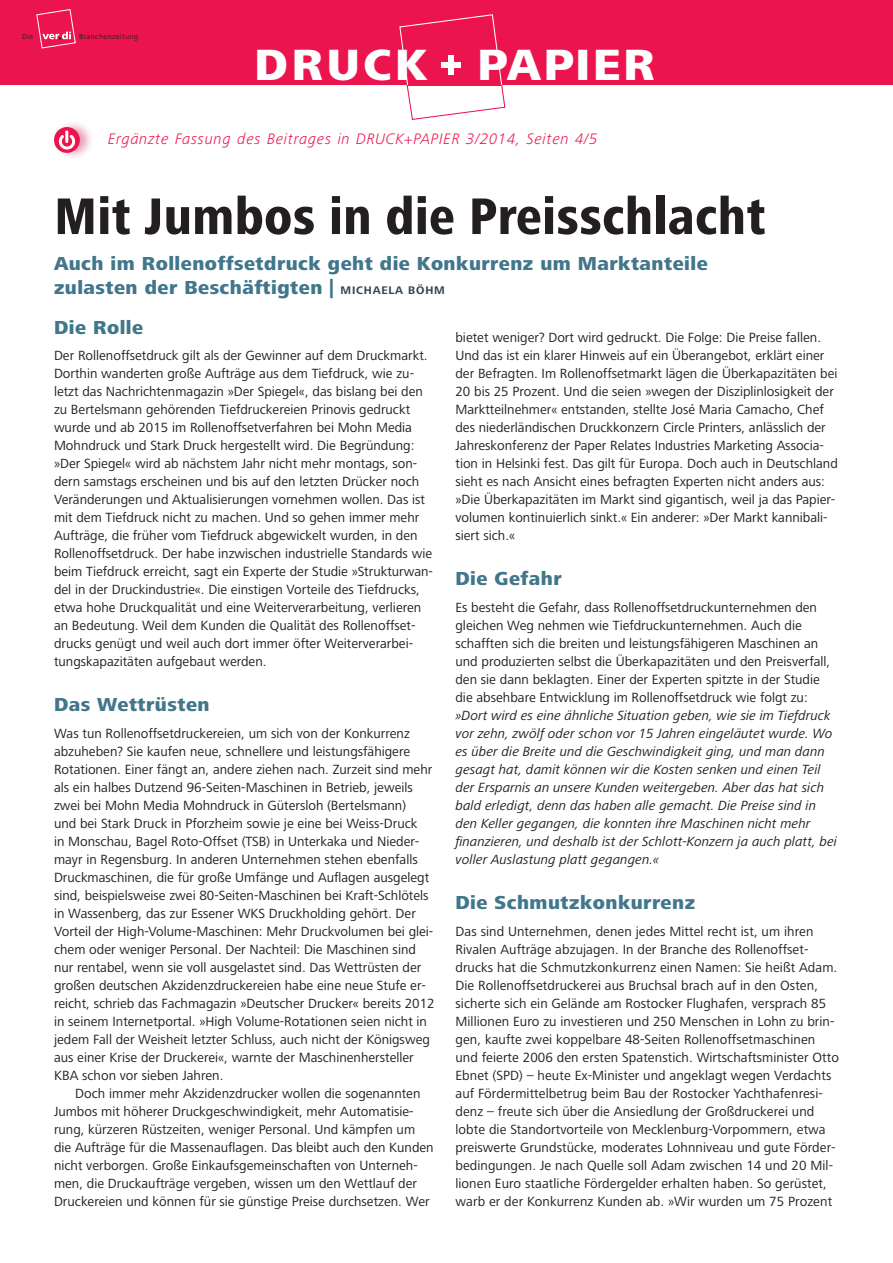
<style>
.page{position:relative;width:893px;height:1263px;background:#fff}
.page>*{position:absolute;margin:0;border:0;box-sizing:border-box;transform-origin:0 0}
._01_Head_3{font:800 condensed 53.25px "Frutiger Next LT";letter-spacing:.005em;color:#231f20}
.t1{font:800 45.3px "Frutiger Next LT";letter-spacing:.06em;color:#fff}
._01_Subheadline{font:800 19.5px/24px "Frutiger Next LT";letter-spacing:.025em;color:#41768b}
._01_Meldungen_Head{font:italic 300 15.75px "Frutiger Next LT";letter-spacing:.04em;color:#ec144f}
._00_Fließtext{font:13.8px/18px "Frutiger Next LT";color:#231f20}
._00_Fließtext-2{font:italic 13.8px/18px "Frutiger Next LT";color:#231f20}
.t2{font:7.5px "Frutiger Next LT";letter-spacing:.06em;color:#231f20}
.s1{font-weight:700;font-size:11.4px;color:#354154}
.s2{font-style:normal}
</style>
<div class="page">
<div style="left:0;top:0;width:893px;height:85px;background:#ec144f"></div>
<svg style="left:36px;top:9px;width:40px;height:40px"></svg>
<svg style="left:399px;top:14px;width:107px;height:106px"></svg>
<div style="left:53px;top:119px;width:41px;height:42px;background:#c40941;opacity:.4"></div>
<svg style="left:54px;top:127px;width:26px;height:26px"></svg>
<img style="left:56px;top:129px;width:22px;height:22px">
<p class="t2" style="left:22px;top:32px;width:13px">Die</p>
<p class="t2" style="left:79px;top:32px;width:60px">Branchenzeitung</p>
<p class="t1" style="left:254px;top:39px;width:402px">DRUCK PAPIER</p>
<p class="_01_Meldungen_Head" style="left:108px;top:130px;width:491px">Ergänzte Fassung des Beitrages in DRUCK+PAPIER 3/2014, Seiten 4/5</p>
<p class="_01_Head_3" style="left:54px;top:186px;width:713px">Mit Jumbos in die Preisschlacht</p>
<p class="_01_Subheadline" style="left:54px;top:251px;width:655px">Auch im Rollenoffsetdruck geht die Konkurrenz um Marktanteile zulasten der Beschäftigten | <span class="s1">MICHAELA BÖHM</span></p>
<p class="_01_Subheadline" style="left:54px;top:315px;width:91px">Die Rolle</p>
<p class="_00_Fließtext" style="left:54px;top:346px;width:381px">Der Rollenoffsetdruck gilt als der Gewinner auf dem Druckmarkt.<br>Dorthin wanderten große Aufträge aus dem Tiefdruck, wie zu&shy;letzt das Nachrichtenmagazin »Der Spiegel«, das bislang bei den zu Bertelsmann gehörenden Tiefdruckereien Prinovis gedruckt wurde und ab 2015 im Rollenoffsetverfahren bei Mohn Media Mohndruck und Stark Druck hergestellt wird. Die Begründung: »Der Spiegel« wird ab nächstem Jahr nicht mehr montags, son&shy;dern samstags erscheinen und bis auf den letzten Drücker noch Veränderungen und Aktualisierungen vornehmen wollen. Das ist mit dem Tiefdruck nicht zu machen. Und so gehen immer mehr Aufträge, die früher vom Tiefdruck abgewickelt wurden, in den Rollenoffsetdruck. Der habe inzwischen industrielle Standards wie beim Tiefdruck erreicht, sagt ein Experte der Studie »Strukturwan&shy;del in der Druckindustrie«. Die einstigen Vorteile des Tiefdrucks, etwa hohe Druckqualität und eine Weiterverarbeitung, verlieren an Bedeutung. Weil dem Kunden die Qualität des Rollenoffset&shy;drucks genügt und weil auch dort immer öfter Weiterverarbei&shy;tungskapazitäten aufgebaut werden.</p>
<p class="_01_Subheadline" style="left:54px;top:692px;width:157px">Das Wettrüsten</p>
<p class="_00_Fließtext" style="left:54px;top:724px;width:382px">Was tun Rollenoffsetdruckereien, um sich von der Konkurrenz abzuheben? Sie kaufen neue, schnellere und leistungsfähigere Rotationen. Einer fängt an, andere ziehen nach. Zurzeit sind mehr als ein halbes Dutzend 96-Seiten-Maschinen in Betrieb, jeweils zwei bei Mohn Media Mohndruck in Gütersloh (Bertelsmann)<br>und bei Stark Druck in Pforzheim sowie je eine bei Weiss-Druck<br>in Monschau, Bagel Roto-Offset (TSB) in Unterkaka und Nieder&shy;mayr in Regensburg. In anderen Unternehmen stehen ebenfalls Druckmaschinen, die für große Umfänge und Auflagen ausgelegt sind, beispielsweise zwei 80-Seiten-Maschinen bei Kraft-Schlötels in Wassenberg, das zur Essener WKS Druckholding gehört. Der Vorteil der High-Volume-Maschinen: Mehr Druckvolumen bei glei&shy;chem oder weniger Personal. Der Nachteil: Die Maschinen sind nur rentabel, wenn sie voll ausgelastet sind. Das Wettrüsten der großen deutschen Akzidenzdruckereien habe eine neue Stufe er&shy;reicht, schrieb das Fachmagazin »Deutscher Drucker« bereits 2012 in seinem Internetportal. »High Volume-Rotationen seien nicht in jedem Fall der Weisheit letzter Schluss, auch nicht der Königsweg aus einer Krise der Druckerei«, warnte der Maschinenhersteller KBA schon vor sieben Jahren.</p>
<p class="_00_Fließtext" style="left:54px;top:1084px;width:381px;text-indent:21px">Doch immer mehr Akzidenzdrucker wollen die sogenannten Jumbos mit höherer Druckgeschwindigkeit, mehr Automatisie&shy;rung, kürzeren Rüstzeiten, weniger Personal. Und kämpfen um die Aufträge für die Massenauflagen. Das bleibt auch den Kunden nicht verborgen. Große Einkaufsgemeinschaften von Unterneh&shy;men, die Druckaufträge vergeben, wissen um den Wettlauf der Druckereien und können für sie günstige Preise durchsetzen. Wer</p>
<p class="_00_Fließtext" style="left:455px;top:328px;width:384px">bietet weniger? Dort wird gedruckt. Die Folge: Die Preise fallen.<br>Und das ist ein klarer Hinweis auf ein Überangebot, erklärt einer der Befragten. Im Rollenoffsetmarkt lägen die Überkapazitäten bei 20 bis 25 Prozent. Und die seien »wegen der Disziplinlosigkeit der Marktteilnehmer« entstanden, stellte José Maria Camacho, Chef des niederländischen Druckkonzern Circle Printers, anlässlich der Jahreskonferenz der Paper Relates Industries Marketing Associa&shy;tion in Helsinki fest. Das gilt für Europa. Doch auch in Deutschland sieht es nach Ansicht eines befragten Experten nicht anders aus: »Die Überkapazitäten im Markt sind gigantisch, weil ja das Papier&shy;volumen kontinuierlich sinkt.« Ein anderer: »Der Markt kannibali&shy;siert sich.«</p>
<p class="_01_Subheadline" style="left:455px;top:566px;width:108px">Die Gefahr</p>
<p class="_00_Fließtext-2" style="left:455px;top:598px;width:383px"><span class="s2">Es besteht die Gefahr, dass Rollenoffsetdruckunternehmen den gleichen Weg nehmen wie Tiefdruckunternehmen. Auch die schafften sich die breiten und leistungsfähigeren Maschinen an und produzierten selbst die Überkapazitäten und den Preisverfall, den sie dann beklagten. Einer der Experten spitzte in der Studie die absehbare Entwicklung im Rollenoffsetdruck wie folgt zu: </span>»Dort wird es eine ähnliche Situation geben, wie sie im Tiefdruck vor zehn, zwölf oder schon vor 15 Jahren eingeläutet wurde. Wo es über die Breite und die Geschwindigkeit ging, und man dann gesagt hat, damit können wir die Kosten senken und einen Teil der Ersparnis an unsere Kunden weitergeben. Aber das hat sich bald erledigt, denn das haben alle gemacht. Die Preise sind in den Keller gegangen, die konnten ihre Maschinen nicht mehr finanzieren, und deshalb ist der Schlott-Konzern ja auch platt, bei voller Auslastung platt gegangen.«</p>
<p class="_01_Subheadline" style="left:455px;top:890px;width:241px">Die Schmutzkonkurrenz</p>
<p class="_00_Fließtext" style="left:455px;top:922px;width:385px">Das sind Unternehmen, denen jedes Mittel recht ist, um ihren Rivalen Aufträge abzujagen. In der Branche des Rollenoffset&shy;drucks hat die Schmutzkonkurrenz einen Namen: Sie heißt Adam.<br>Die Rollenoffsetdruckerei aus Bruchsal brach auf in den Osten, sicherte sich ein Gelände am Rostocker Flughafen, versprach 85<br>Millionen Euro zu investieren und 250 Menschen in Lohn zu brin&shy;gen, kaufte zwei koppelbare 48-Seiten Rollenoffsetmaschinen und feierte 2006 den ersten Spatenstich. Wirtschaftsminister Otto Ebnet (SPD) – heute Ex-Minister und angeklagt wegen Verdachts auf Fördermittelbetrug beim Bau der Rostocker Yachthafenresi&shy;denz – freute sich über die Ansiedlung der Großdruckerei und lobte die Standortvorteile von Mecklenburg-Vorpommern, etwa preiswerte Grundstücke, moderates Lohnniveau und gute Förder&shy;bedingungen. Je nach Quelle soll Adam zwischen 14 und 20 Mil&shy;lionen Euro staatliche Fördergelder erhalten haben. So gerüstet, warb er der Konkurrenz Kunden ab. »Wir wurden um 75 Prozent</p>
</div>
